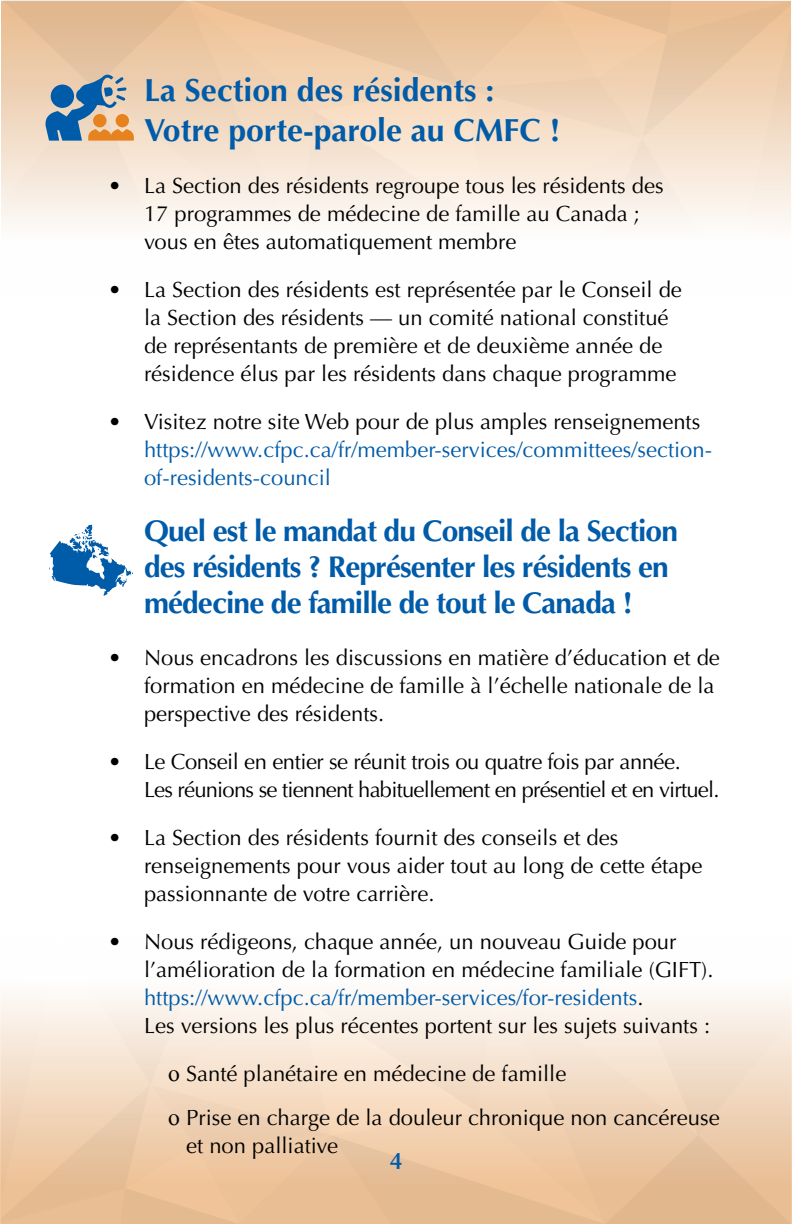
<style>
.page{position:relative;width:792px;height:1224px;background:#fff}
.page>*{position:absolute;margin:0;border:0;box-sizing:border-box;transform-origin:0 0}
.t1{font:700 32px/40px "Optima";color:#005ba8}
.t2{font:700 30px/36px "Optima";letter-spacing:-.03em;color:#005ba8}
.t3{font:600 24px "Optima";color:#005ba8}
.paragraph{font:22px/28px "Optima";color:#000}
.t4{font:22px/28px "Optima";color:#005ba8}
.paragraph-2{font:22px/28px "Optima";letter-spacing:-.035em;color:#000}
.s1{color:#000}
.s2{color:#005ba8}
</style>
<div class="page">
<svg style="left:49px;top:525px;width:84px;height:71px"></svg>
<svg style="left:1px;top:0;width:790px;height:225px;background:#eed6be"></svg>
<svg style="left:1px;top:994px;width:790px;height:230px;background:#f0d6bb"></svg>
<h1 class="t1" style="left:144px;top:71px;width:418px">La Section des résidents :<br>Votre porte-parole au CMFC !</h1>
<p class="paragraph" style="left:144px;top:172px;width:521px;text-indent:-36px">• La Section des résidents regroupe tous les résidents des<br>17 programmes de médecine de famille au Canada ; vous en êtes automatiquement membre</p>
<p class="paragraph" style="left:144px;top:276px;width:539px;text-indent:-36px">• La Section des résidents est représentée par le Conseil de la Section des résidents — un comité national constitué de représentants de première et de deuxième année de résidence élus par les résidents dans chaque programme</p>
<p class="t4" style="left:144px;top:408px;width:570px;text-indent:-36px"><span class="s1">• Visitez notre site Web pour de plus amples renseignements </span>https://www.cfpc.ca/fr/member-services/committees/section&shy;of-residents-council</p>
<h1 class="t2" style="left:144px;top:514px;width:536px">Quel est le mandat du Conseil de la Section des résidents ? Représenter les résidents en médecine de famille de tout le Canada !</h1>
<p class="paragraph" style="left:144px;top:644px;width:577px;text-indent:-36px">• Nous encadrons les discussions en matière d’éducation et de formation en médecine de famille à l’échelle nationale de la perspective des résidents.</p>
<p class="paragraph-2" style="left:144px;top:748px;width:577px;text-indent:-36px">• Le Conseil en entier se réunit trois ou quatre fois par année.<br>Les réunions se tiennent habituellement en présentiel et en virtuel.</p>
<p class="paragraph" style="left:144px;top:824px;width:560px;text-indent:-36px">• La Section des résidents fournit des conseils et des renseignements pour vous aider tout au long de cette étape passionnante de votre carrière.</p>
<p class="paragraph" style="left:144px;top:928px;width:571px;text-indent:-36px">• Nous rédigeons, chaque année, un nouveau Guide pour l’amélioration de la formation en médecine familiale (GIFT). <span class="s2">https://www.cfpc.ca/fr/member-services/for-residents</span>.<br>Les versions les plus récentes portent sur les sujets suivants :</p>
<p class="paragraph" style="left:186px;top:1060px;width:382px">Santé planétaire en médecine de famille</p>
<p class="paragraph" style="left:186px;top:1104px;width:535px">Prise en charge de la douleur chronique non cancéreuse et non palliative</p>
<p class="t3" style="left:390px;top:1147px;width:14px">4</p>
</div>
